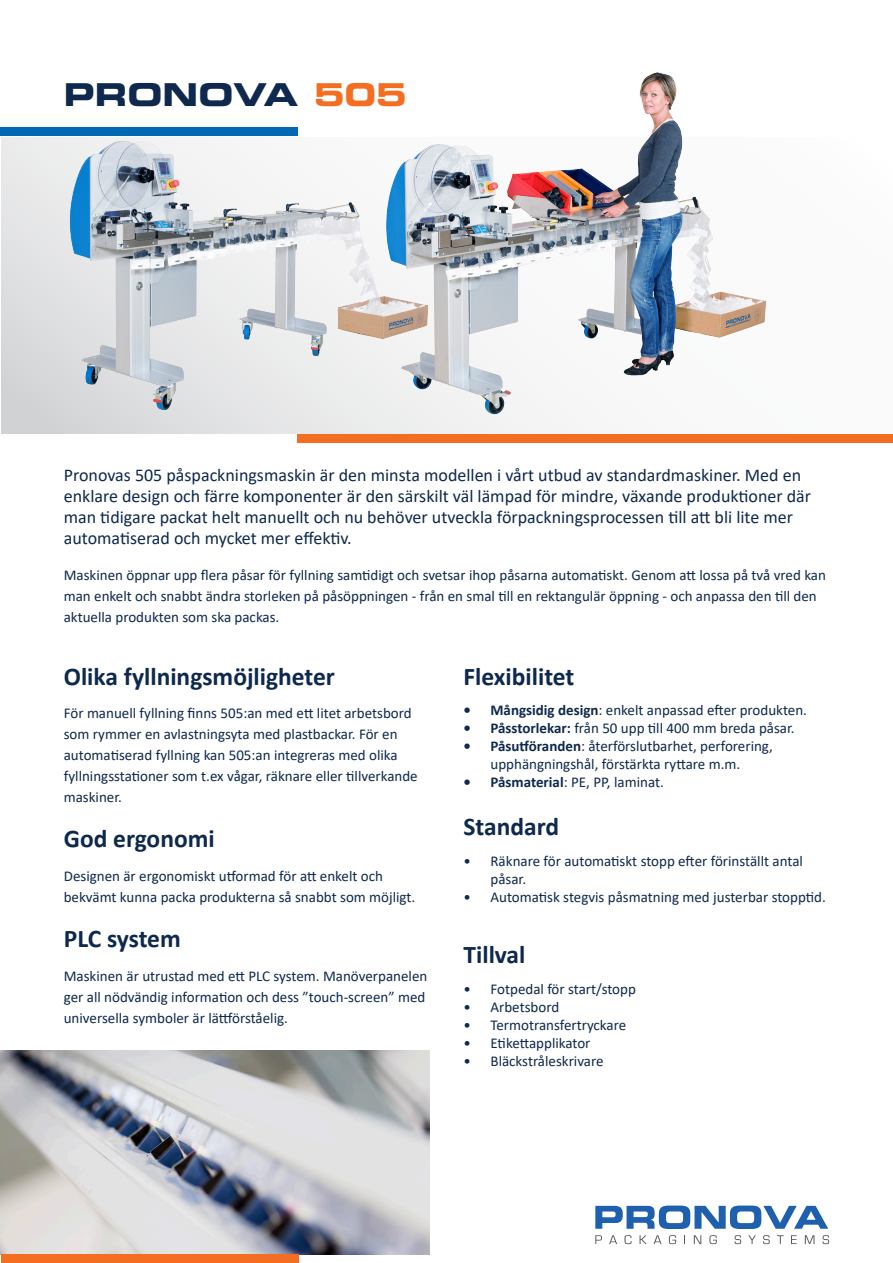
<style>
.page{position:relative;width:893px;height:1263px;background:#fff}
.page>*{position:absolute;margin:0;border:0;box-sizing:border-box;transform-origin:0 0}
.t1{font:31.5px "Eurostile Bold Extended Two";color:#0e294d}
.Rubrik1{font:700 25.5px "Calibri";color:#0e294d}
.Ingress{font:18px/21px "Calibri";color:#0e294d}
.Brödtext{font:15px/21px "Calibri";color:#0e294d}
.s1{color:#f36e21}
.s2{font-weight:700}
</style>
<div class="page">
<svg style="left:1px;top:138px;width:571px;height:296px;fill:#e1e1e3"></svg>
<div style="left:298px;top:434px;width:595px;height:8px;background:#f36e21"></div>
<div style="left:0;top:128px;width:298px;height:8px;background:#0168b3"></div>
<img style="left:0;top:1050px;width:430px;height:204px">
<img style="left:378px;top:72px;width:389px;height:354px">
<img style="left:61px;top:133px;width:371px;height:284px">
<div style="left:1px;top:1254px;width:297px;height:9px;background:#f36e21"></div>
<svg style="left:595px;top:1205px;width:233px;height:24px"></svg>
<svg style="left:595px;top:1235px;width:7px;height:9px"></svg>
<svg style="left:609px;top:1235px;width:8px;height:9px"></svg>
<svg style="left:624px;top:1235px;width:8px;height:9px"></svg>
<svg style="left:640px;top:1235px;width:7px;height:9px"></svg>
<svg style="left:654px;top:1235px;width:7px;height:9px"></svg>
<svg style="left:669px;top:1235px;width:7px;height:9px"></svg>
<svg style="left:694px;top:1235px;width:7px;height:9px"></svg>
<svg style="left:709px;top:1235px;width:8px;height:9px"></svg>
<svg style="left:734px;top:1235px;width:7px;height:9px"></svg>
<svg style="left:748px;top:1235px;width:8px;height:9px"></svg>
<svg style="left:763px;top:1235px;width:7px;height:9px"></svg>
<svg style="left:777px;top:1235px;width:7px;height:9px"></svg>
<svg style="left:791px;top:1235px;width:6px;height:9px"></svg>
<svg style="left:805px;top:1235px;width:9px;height:9px"></svg>
<svg style="left:822px;top:1235px;width:7px;height:9px"></svg>
<p class="t1" style="left:64px;top:73px;width:345px">PRONOVA <span class="s1">505</span></p>
<p class="Ingress" style="left:64px;top:464px;width:749px">Pronovas 505 påspackningsmaskin är den minsta modellen i vårt utbud av standardmaskiner. Med en enklare design och färre komponenter är den särskilt väl lämpad för mindre, växande produktioner där man tidigare packat helt manuellt och nu behöver utveckla förpackningsprocessen till att bli lite mer automatiserad och mycket mer effektiv.</p>
<p class="Brödtext" style="left:64px;top:564px;width:764px">Maskinen öppnar upp flera påsar för fyllning samtidigt och svetsar ihop påsarna automatiskt. Genom att lossa på två vred kan man enkelt och snabbt ändra storleken på påsöppningen - från en smal till en rektangulär öppning - och anpassa den till den aktuella produkten som ska packas.</p>
<p class="Rubrik1" style="left:64px;top:658px;width:273px">Olika fyllningsmöjligheter</p>
<p class="Brödtext" style="left:64px;top:702px;width:355px">För manuell fyllning finns 505:an med ett litet arbetsbord som rymmer en avlastningsyta med plastbackar. För en automatiserad fyllning kan 505:an integreras med olika fyllningsstationer som t.ex vågar, räknare eller tillverkande maskiner.</p>
<p class="Rubrik1" style="left:64px;top:821px;width:152px">God ergonomi</p>
<p class="Brödtext" style="left:64px;top:865px;width:353px">Designen är ergonomiskt utformad för att enkelt och bekvämt kunna packa produkterna så snabbt som möjligt.</p>
<p class="Rubrik1" style="left:64px;top:921px;width:118px">PLC system</p>
<p class="Brödtext" style="left:64px;top:965px;width:365px">Maskinen är utrustad med ett PLC system. Manöverpanelen ger all nödvändig information och dess ”touch-screen” med universella symboler är lättförståelig.</p>
<p class="Rubrik1" style="left:463px;top:658px;width:112px">Flexibilitet</p>
<p class="Brödtext" style="left:463px;top:699px;width:345px"><span class="s2">• Mångsidig design</span>: enkelt anpassad efter produkten.</p>
<p class="Brödtext" style="left:463px;top:717px;width:333px"><span class="s2">• Påsstorlekar:</span> från 50 upp till 400 mm breda påsar.</p>
<p class="Brödtext" style="left:463px;top:737px;width:311px;line-height:18px;text-align:center"><span class="s2">• Påsutföranden</span>: återförslutbarhet, perforering, upphängningshål, förstärkta ryttare m.m.</p>
<p class="Brödtext" style="left:463px;top:771px;width:202px"><span class="s2">• Påsmaterial</span>: PE, PP, laminat.</p>
<p class="Rubrik1" style="left:463px;top:809px;width:97px">Standard</p>
<p class="Brödtext" style="left:490px;top:852px;width:314px;line-height:18px;text-indent:-27px">• Räknare för automatiskt stopp efter förinställt antal påsar.</p>
<p class="Brödtext" style="left:463px;top:886px;width:364px">• Automatisk stegvis påsmatning med justerbar stopptid.</p>
<p class="Rubrik1" style="left:463px;top:936px;width:63px">Tillval</p>
<p class="Brödtext" style="left:463px;top:978px;width:174px">• Fotpedal för start/stopp</p>
<p class="Brödtext" style="left:463px;top:996px;width:97px">• Arbetsbord</p>
<p class="Brödtext" style="left:463px;top:1014px;width:164px">• Termotransfertryckare</p>
<p class="Brödtext" style="left:463px;top:1032px;width:129px">• Etikettapplikator</p>
<p class="Brödtext" style="left:463px;top:1050px;width:142px">• Bläckstråleskrivare</p>
</div>
